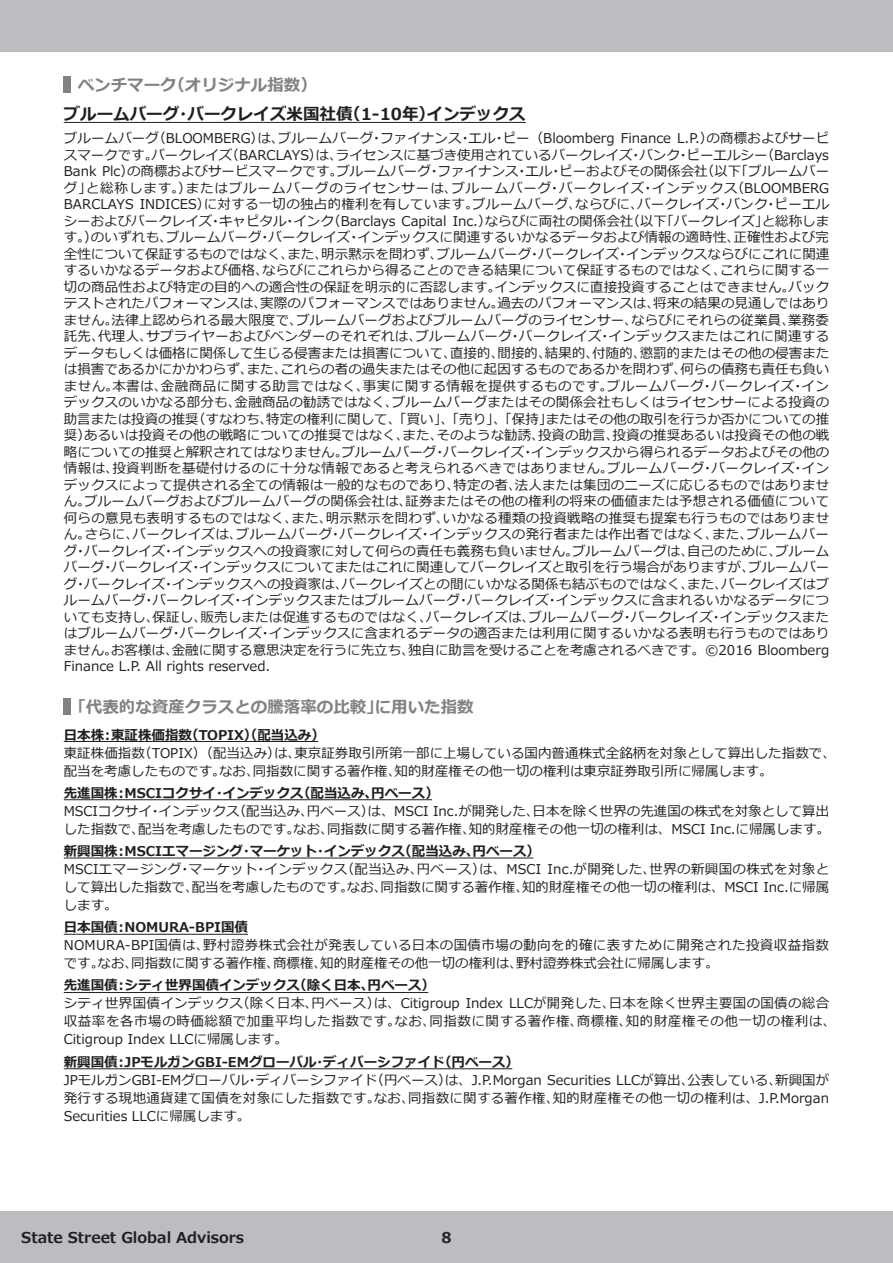
<style>
.page{position:relative;width:893px;height:1263px;background:#fff}
.page>*{position:absolute;margin:0;border:0;box-sizing:border-box;transform-origin:0 0}
.t1{font:700 16.5px "Meiryo";color:#808285}
.t2{font:700 16.5px "Meiryo";color:#231f20}
.t3{font:700 15px "Meiryo";color:#231f20}
.t4{font:700 14.85px "Meiryo";color:#231f20}
.t5{font:13.5px/16.5px "Meiryo";color:#231f20;text-align:justify}
.t6{font:700 13.5px "Meiryo";color:#231f20}
.t7{font:13.5px/18px "Meiryo";letter-spacing:.025em;color:#231f20}
.t8{font:13.5px/18px "Meiryo";letter-spacing:.02em;color:#231f20}
</style>
<div class="page">
<div style="left:0;top:1212px;width:893px;height:51px;background:#bcbdc0"></div>
<div style="left:0;top:0;width:893px;height:51px;background:#bcbdc0"></div>
<hr style="left:64px;top:122px;width:462px;height:1px;background:#231f20">
<hr style="left:64px;top:741px;width:254px;height:1px;background:#231f20">
<hr style="left:64px;top:799px;width:368px;height:1px;background:#231f20">
<hr style="left:64px;top:858px;width:469px;height:1px;background:#231f20">
<hr style="left:64px;top:934px;width:184px;height:1px;background:#231f20">
<hr style="left:64px;top:992px;width:364px;height:1px;background:#231f20">
<hr style="left:64px;top:1068px;width:448px;height:1px;background:#231f20">
<div style="left:64px;top:77px;width:7px;height:16px;background:#808285"></div>
<div style="left:64px;top:698px;width:7px;height:17px;background:#808285"></div>
<p class="t1" style="left:78px;top:74px;width:241px">ベンチマーク（オリジナル指数）</p>
<p class="t2" style="left:64px;top:103px;width:463px">ブルームバーグ・バークレイズ米国社債（1-10年）インデックス</p>
<p class="t5" style="left:64px;top:131px;width:767px">ブルームバーグ（BLOOMBERG）は、ブルームバーグ・ファイナンス・エル・ピー（Bloomberg Finance L.P.）の商標およびサービスマークです。バークレイズ（BARCLAYS）は、ライセンスに基づき使用されているバークレイズ・バンク・ピーエルシー（Barclays Bank Plc）の商標およびサービスマークです。ブルームバーグ・ファイナンス・エル・ピーおよびその関係会社（以下「ブルームバーグ」と総称します。）またはブルームバーグのライセンサーは、ブルームバーグ・バークレイズ・インデックス（BLOOMBERG BARCLAYS INDICES）に対する一切の独占的権利を有しています。ブルームバーグ、ならびに、バークレイズ・バンク・ピーエルシーおよびバークレイズ・キャピタル・インク（Barclays Capital Inc.）ならびに両社の関係会社（以下「バークレイズ」と総称します。）のいずれも、ブルームバーグ・バークレイズ・インデックスに関連するいかなるデータおよび情報の適時性、正確性および完全性について保証するものではなく、また、明示黙示を問わず、ブルームバーグ・バークレイズ・インデックスならびにこれに関連するいかなるデータおよび価格、ならびにこれらから得ることのできる結果について保証するものではなく、これらに関する一切の商品性および特定の目的への適合性の保証を明示的に否認します。インデックスに直接投資することはできません。バックテストされたパフォーマンスは、実際のパフォーマンスではありません。過去のパフォーマンスは、将来の結果の見通しではありません。法律上認められる最大限度で、ブルームバーグおよびブルームバーグのライセンサー、ならびにそれらの従業員、業務委託先、代理人、サプライヤーおよびベンダーのそれぞれは、ブルームバーグ・バークレイズ・インデックスまたはこれに関連するデータもしくは価格に関係して生じる侵害または損害について、直接的、間接的、結果的、付随的、懲罰的またはその他の侵害または損害であるかにかかわらず、また、これらの者の過失またはその他に起因するものであるかを問わず、何らの債務も責任も負いません。本書は、金融商品に関する助言ではなく、事実に関する情報を提供するものです。ブルームバーグ・バークレイズ・インデックスのいかなる部分も、金融商品の勧誘ではなく、ブルームバーグまたはその関係会社もしくはライセンサーによる投資の助言または投資の推奨（すなわち、特定の権利に関して、「買い」、「売り」、「保持」またはその他の取引を行うか否かについての推奨）あるいは投資その他の戦略についての推奨ではなく、また、そのような勧誘、投資の助言、投資の推奨あるいは投資その他の戦略についての推奨と解釈されてはなりません。ブルームバーグ・バークレイズ・インデックスから得られるデータおよびその他の情報は、投資判断を基礎付けるのに十分な情報であると考えられるべきではありません。ブルームバーグ・バークレイズ・インデックスによって提供される全ての情報は一般的なものであり、特定の者、法人または集団のニーズに応じるものではありません。ブルームバーグおよびブルームバーグの関係会社は、証券またはその他の権利の将来の価値または予想される価値について何らの意見も表明するものではなく、また、明示黙示を問わず、いかなる種類の投資戦略の推奨も提案も行うものではありません。さらに、バークレイズは、ブルームバーグ・バークレイズ・インデックスの発行者または作出者ではなく、また、ブルームバーグ・バークレイズ・インデックスへの投資家に対して何らの責任も義務も負いません。ブルームバーグは、自己のために、ブルームバーグ・バークレイズ・インデックスについてまたはこれに関連してバークレイズと取引を行う場合がありますが、ブルームバーグ・バークレイズ・インデックスへの投資家は、バークレイズとの間にいかなる関係も結ぶものではなく、また、バークレイズはブルームバーグ・バークレイズ・インデックスまたはブルームバーグ・バークレイズ・インデックスに含まれるいかなるデータについても支持し、保証し、販売しまたは促進するものではなく、バークレイズは、ブルームバーグ・バークレイズ・インデックスまたはブルームバーグ・バークレイズ・インデックスに含まれるデータの適否または利用に関するいかなる表明も行うものではありません。お客様は、金融に関する意思決定を行うに先立ち、独自に助言を受けることを考慮されるべきです。©2016 Bloomberg Finance L.P. All rights reserved.</p>
<p class="t1" style="left:69px;top:695px;width:406px">「代表的な資産クラスとの騰落率の比較」に用いた指数</p>
<p class="t6" style="left:64px;top:725px;width:263px">日本株：東証株価指数（TOPIX）（配当込み）</p>
<p class="t5" style="left:64px;top:744px;width:774px;line-height:18px">東証株価指数（TOPIX）（配当込み）は、東京証券取引所第一部に上場している国内普通株式全銘柄を対象として算出した指数で、配当を考慮したものです。なお、同指数に関する著作権、知的財産権その他一切の権利は東京証券取引所に帰属します。</p>
<p class="t6" style="left:64px;top:783px;width:377px">先進国株：MSCIコクサイ・インデックス（配当込み、円ベース）</p>
<p class="t5" style="left:64px;top:802px;width:768px;line-height:18px">MSCIコクサイ・インデックス（配当込み、円ベース）は、MSCI Inc.が開発した、日本を除く世界の先進国の株式を対象として算出した指数で、配当を考慮したものです。なお、同指数に関する著作権、知的財産権その他一切の権利は、MSCI Inc.に帰属します。</p>
<p class="t6" style="left:64px;top:842px;width:478px">新興国株：MSCIエマージング・マーケット・インデックス（配当込み、円ベース）</p>
<p class="t5" style="left:64px;top:861px;width:767px;line-height:18px">MSCIエマージング・マーケット・インデックス（配当込み、円ベース）は、MSCI Inc.が開発した、世界の新興国の株式を対象として算出した指数で、配当を考慮したものです。なお、同指数に関する著作権、知的財産権その他一切の権利は、MSCI Inc.に帰属します。</p>
<p class="t6" style="left:64px;top:918px;width:186px">日本国債：NOMURA-BPI国債</p>
<p class="t8" style="left:64px;top:937px;width:767px">NOMURA-BPI国債は、野村證券株式会社が発表している日本の国債市場の動向を的確に表すために開発された投資収益指数です。なお、同指数に関する著作権、商標権、知的財産権その他一切の権利は、野村證券株式会社に帰属します。</p>
<p class="t6" style="left:64px;top:976px;width:373px">先進国債：シティ世界国債インデックス（除く日本、円ベース）</p>
<p class="t7" style="left:64px;top:995px;width:774px">シティ世界国債インデックス（除く日本、円ベース）は、Citigroup Index LLCが開発した、日本を除く世界主要国の国債の総合収益率を各市場の時価総額で加重平均した指数です。なお、同指数に関する著作権、商標権、知的財産権その他一切の権利は、<br>Citigroup Index LLCに帰属します。</p>
<p class="t6" style="left:64px;top:1052px;width:457px">新興国債：JPモルガンGBI-EMグローバル・ディバーシファイド（円ベース）</p>
<p class="t5" style="left:64px;top:1071px;width:767px;line-height:18px">JPモルガンGBI-EMグローバル・ディバーシファイド（円ベース）は、J.P.Morgan Securities LLCが算出、公表している、新興国が発行する現地通貨建て国債を対象にした指数です。なお、同指数に関する著作権、知的財産権その他一切の権利は、J.P.Morgan Securities LLCに帰属します。</p>
<p class="t3" style="left:21px;top:1227px;width:224px">State Street Global Advisors</p>
<p class="t4" style="left:441px;top:1227px;width:12px">8</p>
</div>
